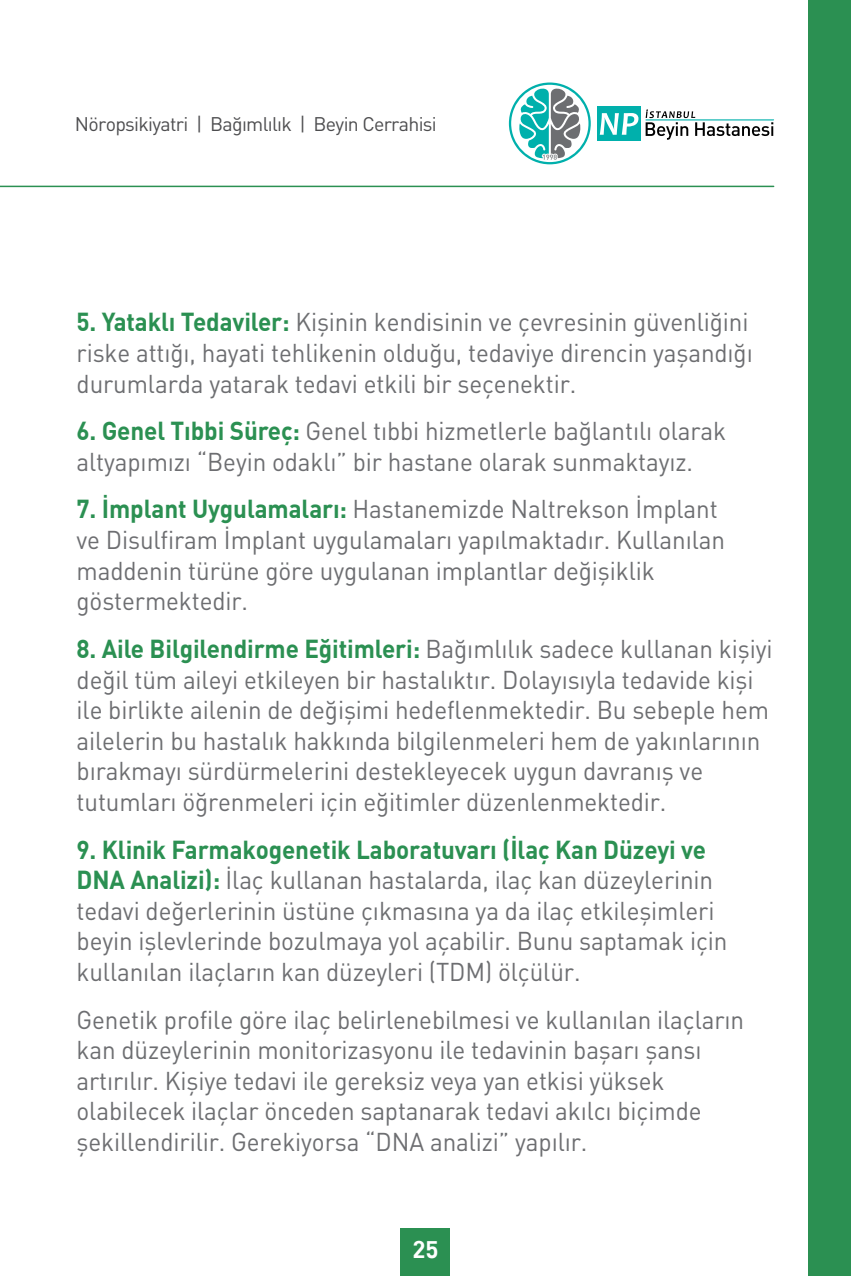
<style>
.page{position:relative;width:851px;height:1276px;background:#fff}
.page>*{position:absolute;margin:0;border:0;box-sizing:border-box;transform-origin:0 0}
.t1{font:25.5px/30.6px "DIN";letter-spacing:-.005em;color:#6d6e71;scale:.95 1}
.t2{font:700 25.5px "DIN Pro";letter-spacing:-.005em;color:#2b9052;scale:.95 1}
.t3{font:700 24px "DIN";color:#fff}
.t4{font:19.5px "DIN";letter-spacing:-.035em;color:#4d4d4f}
.s1{font-family:"DIN Pro";font-weight:700;color:#2b9052}
.s2{font-family:"DIN";font-weight:400;color:#6d6e71}
</style>
<div class="page">
<div style="left:596px;top:106px;width:44px;height:35px;background:#00b0ac"></div>
<svg style="left:599px;top:113px;width:39px;height:22px"></svg>
<hr style="left:645px;top:119px;width:129px;height:1px;background:#00b0ac">
<svg style="left:645px;top:109px;width:128px;height:31px"></svg>
<svg style="left:509px;top:82px;width:81px;height:82px"></svg>
<hr style="left:0;top:186px;width:773px;height:1px;background:#2b9052">
<div style="left:400px;top:1227px;width:50px;height:49px;background:#2b9052"></div>
<div style="left:808px;top:0;width:42px;height:1276px;background:#2b9052"></div>
<p class="t4" style="left:75px;top:112px;width:363px">Nöropsikiyatri | Bağımlılık | Beyin Cerrahisi</p>
<p class="t1" style="left:77px;top:306px;width:713px"><span class="s1">5. Yataklı Tedaviler:</span> Kişinin kendisinin ve çevresinin güvenliğini riske attığı, hayati tehlikenin olduğu, tedaviye direncin yaşandığı durumlarda yatarak tedavi etkili bir seçenektir.</p>
<p class="t1" style="left:77px;top:415px;width:685px"><span class="s1">6. Genel Tıbbi Süreç:</span> Genel tıbbi hizmetlerle bağlantılı olarak altyapımızı “Beyin odaklı” bir hastane olarak sunmaktayız.</p>
<p class="t1" style="left:77px;top:493px;width:684px"><span class="s1">7. İmplant Uygulamaları:</span> Hastanemizde Naltrekson İmplant ve Disulfiram İmplant uygulamaları yapılmaktadır. Kullanılan maddenin türüne göre uygulanan implantlar değişiklik göstermektedir.</p>
<p class="t2" style="left:77px;top:632px;width:734px">8. Aile Bilgilendirme Eğitimleri: <span class="s2">Bağımlılık sadece kullanan kişiyi</span></p>
<p class="t1" style="left:77px;top:663px;width:730px">değil tüm aileyi etkileyen bir hastalıktır. Dolayısıyla tedavide kişi ile birlikte ailenin de değişimi hedeflenmektedir. Bu sebeple hem ailelerin bu hastalık hakkında bilgilenmeleri hem de yakınlarının bırakmayı sürdürmelerini destekleyecek uygun davranış ve tutumları öğrenmeleri için eğitimler düzenlenmektedir.</p>
<p class="t2" style="left:77px;top:832px;width:664px">9. Klinik Farmakogenetik Laboratuvarı (İlaç Kan Düzeyi ve</p>
<p class="t1" style="left:77px;top:864px;width:686px"><span class="s1">DNA Analizi):</span> İlaç kullanan hastalarda, ilaç kan düzeylerinin tedavi değerlerinin üstüne çıkmasına ya da ilaç etkileşimleri beyin işlevlerinde bozulmaya yol açabilir. Bunu saptamak için kullanılan ilaçların kan düzeyleri (TDM) ölçülür.</p>
<p class="t1" style="left:77px;top:1003px;width:704px">Genetik profile göre ilaç belirlenebilmesi ve kullanılan ilaçların kan düzeylerinin monitorizasyonu ile tedavinin başarı şansı artırılır. Kişiye tedavi ile gereksiz veya yan etkisi yüksek olabilecek ilaçlar önceden saptanarak tedavi akılcı biçimde şekillendirilir. Gerekiyorsa “DNA analizi” yapılır.</p>
<p class="t3" style="left:412px;top:1233px;width:28px">25</p>
</div>
